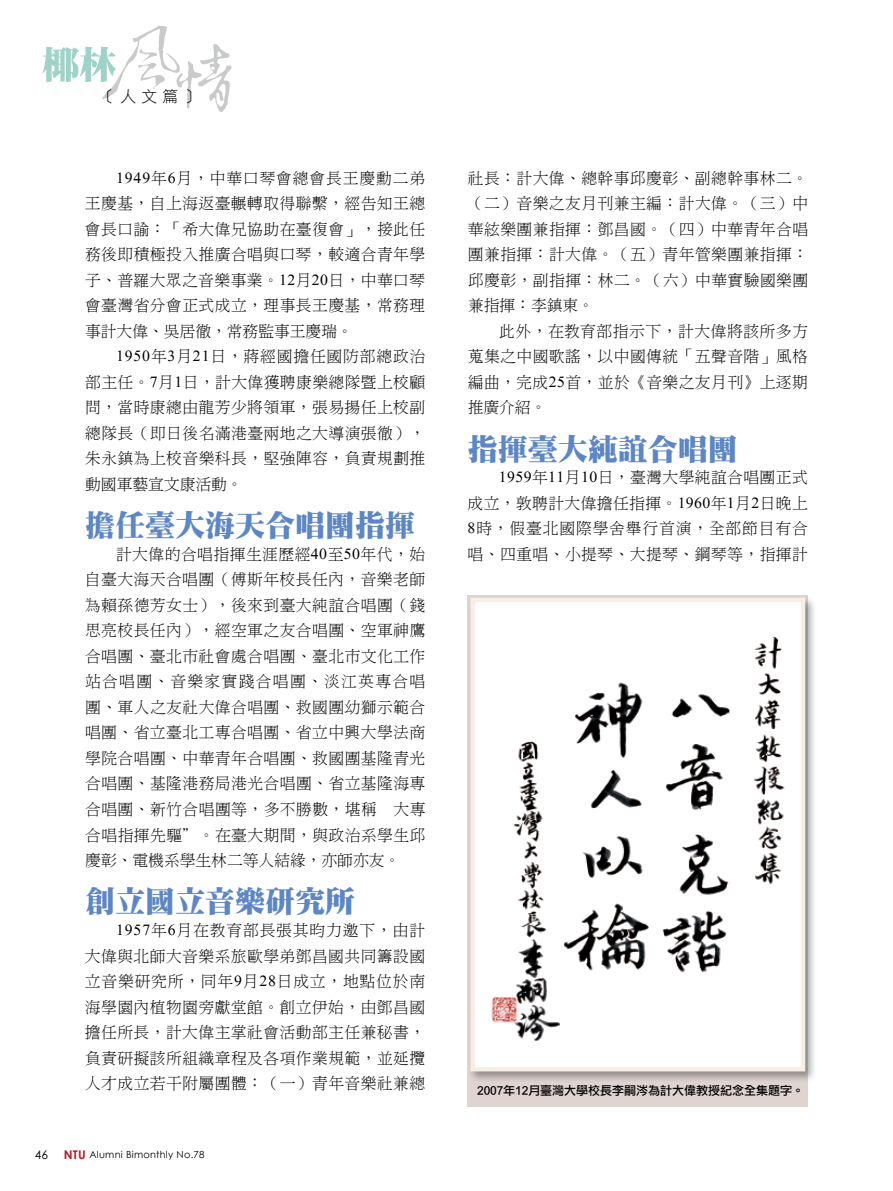
<style>
.page{position:relative;width:893px;height:1191px;background:#fff}
.page>*{position:absolute;margin:0;border:0;box-sizing:border-box;transform-origin:0 0}
.t1{font:30px "DF Ming UB HK BF";color:#5c86c5}
.t2{font:15.75px/25.5px "DF Ming Lt HKP BF";letter-spacing:.03em;color:#000;text-align:justify}
.t3{font:15.75px/25.5px "DF Ming Lt HKP BF";letter-spacing:.055em;color:#000;text-align:right}
.t4{font:15.75px "DF Ming Lt HKP BF";color:#000}
.t5{font:15.75px "DF Li Hei Lt HK BF";color:#000}
.t6{font:12px "DF Li Hei Md HK BF";color:#000}
.t7{font:12px "Century Gothic";color:#000}
.t8{font:9.75px "Century Gothic";letter-spacing:.025em;color:#000}
.s1{font-weight:700;font-size:12px;color:#b81c22}
</style>
<div class="page">
<div style="left:468px;top:595px;width:340px;height:512px;background:#e0d4d0"></div>
<div style="left:468px;top:595px;width:348px;height:487px;background:#000;opacity:.35"></div>
<img style="left:475px;top:602px;width:325px;height:464px">
<div style="left:470px;top:597px;width:335px;height:474px;border:4px solid #f7efe3"></div>
<svg style="left:43px;top:26px;width:189px;height:86px"></svg>
<p class="t5" style="left:100px;top:88px;width:101px">﹝人文篇﹞</p>
<p class="t3" style="left:134px;top:166px;width:293px">✔ 年 月，中華口琴會總會長王慶勳二弟</p>
<p class="t2" style="left:85px;top:191px;width:342px">王慶基，自上海返臺輾轉取得聯繫，經告知王總</p>
<p class="t2" style="left:85px;top:217px;width:342px">會長口諭：「希大偉兄協助在臺復會」，接此任</p>
<p class="t2" style="left:85px;top:242px;width:342px">務後即積極投入推廣合唱與口琴，較適合青年學</p>
<p class="t2" style="left:85px;top:268px;width:342px">子、普羅大眾之音樂事業。 月 日，中華口琴</p>
<p class="t2" style="left:85px;top:293px;width:342px">會臺灣省分會正式成立，理事長王慶基，常務理</p>
<p class="t4" style="left:85px;top:323px;width:269px">事計大偉、吳居徹，常務監事王慶瑞。</p>
<p class="t3" style="left:151px;top:344px;width:276px">年✓月 日，蔣經國擔任國防部總政治</p>
<p class="t2" style="left:85px;top:370px;width:342px">部主任。月日，計大偉獲聘康樂總隊暨上校顧</p>
<p class="t2" style="left:85px;top:395px;width:342px">問，當時康總由龍芳少將領軍，張易揚任上校副</p>
<p class="t2" style="left:85px;top:421px;width:342px">總隊長（即日後名滿港臺兩地之大導演張徹），</p>
<p class="t2" style="left:85px;top:446px;width:342px">朱永鎮為上校音樂科長，堅強陣容，負責規劃推</p>
<p class="t4" style="left:85px;top:476px;width:159px">動國軍藝宣文康活動。</p>
<h1 class="t1" style="left:85px;top:510px;width:331px">擔任臺大海天合唱團指揮</h1>
<p class="t2" style="left:85px;top:542px;width:342px;text-indent:31px">計大偉的合唱指揮生涯歷經✔ 至 年代，始自臺大海天合唱團（傅斯年校長任內，音樂老師為賴孫德芳女士），後來到臺大純誼合唱團（錢思亮校長任內），經空軍之友合唱團、空軍神鷹合唱團、臺北市社會處合唱團、臺北市文化工作站合唱團、音樂家實踐合唱團、淡江英專合唱團、軍人之友社大偉合唱團、救國團幼獅示範合唱團、省立臺北工專合唱團、省立中興大學法商學院合唱團、中華青年合唱團、救國團基隆青光合唱團、基隆港務局港光合唱團、省立基隆海專合唱團、新竹合唱團等，多不勝數，堪稱 大專合唱指揮先驅＂。在臺大期間，與政治系學生邱慶彰、電機系學生林二等人結緣，亦師亦友。</p>
<h1 class="t1" style="left:85px;top:886px;width:271px">創立國立音樂研究所</h1>
<p class="t2" style="left:85px;top:918px;width:342px;text-indent:66px">年 月在教育部長張其昀力邀下，由計大偉與北師大音樂系旅歐學弟鄧昌國共同籌設國立音樂研究所，同年 月 日成立，地點位於南海學園內植物園旁獻堂館。創立伊始，由鄧昌國擔任所長，計大偉主掌社會活動部主任兼秘書，負責研擬該所組織章程及各項作業規範，並延攬人才成立若干附屬團體：（一）青年音樂社兼總</p>
<p class="t7" style="left:35px;top:1146px;width:15px">46</p>
<p class="t8" style="left:64px;top:1147px;width:142px"><span class="s1">NTU</span> Alumni Bimonthly No.78</p>
<p class="t2" style="left:468px;top:166px;width:342px">社長：計大偉、總幹事邱慶彰、副總幹事林二。（二）音樂之友月刊兼主編：計大偉。（三）中華絃樂團兼指揮：鄧昌國。（四）中華青年合唱團兼指揮：計大偉。（五）青年管樂團兼指揮：邱慶彰，副指揮：林二。（六）中華實驗國樂團兼指揮：李鎮東。</p>
<p class="t2" style="left:468px;top:319px;width:342px;text-indent:31px">此外，在教育部指示下，計大偉將該所多方蒐集之中國歌謠，以中國傳統「五聲音階」風格編曲，完成 首，並於《音樂之友月刊》上逐期推廣介紹。</p>
<h1 class="t1" style="left:468px;top:434px;width:271px">指揮臺大純誼合唱團</h1>
<p class="t2" style="left:468px;top:465px;width:342px;text-indent:64px">年 月 日，臺灣大學純誼合唱團正式成立，敦聘計大偉擔任指揮。</p>
<p class="t3" style="left:468px;top:491px;width:342px">年月日晚上<br>時，假臺北國際學舍舉行首演，全部節目有合唱、四重唱、小提琴、大提琴、鋼琴等，指揮計</p>
<p class="t6" style="left:477px;top:1084px;width:328px">2007年12月臺灣大學校長李嗣涔為計大偉教授紀念全集題字。</p>
</div>
